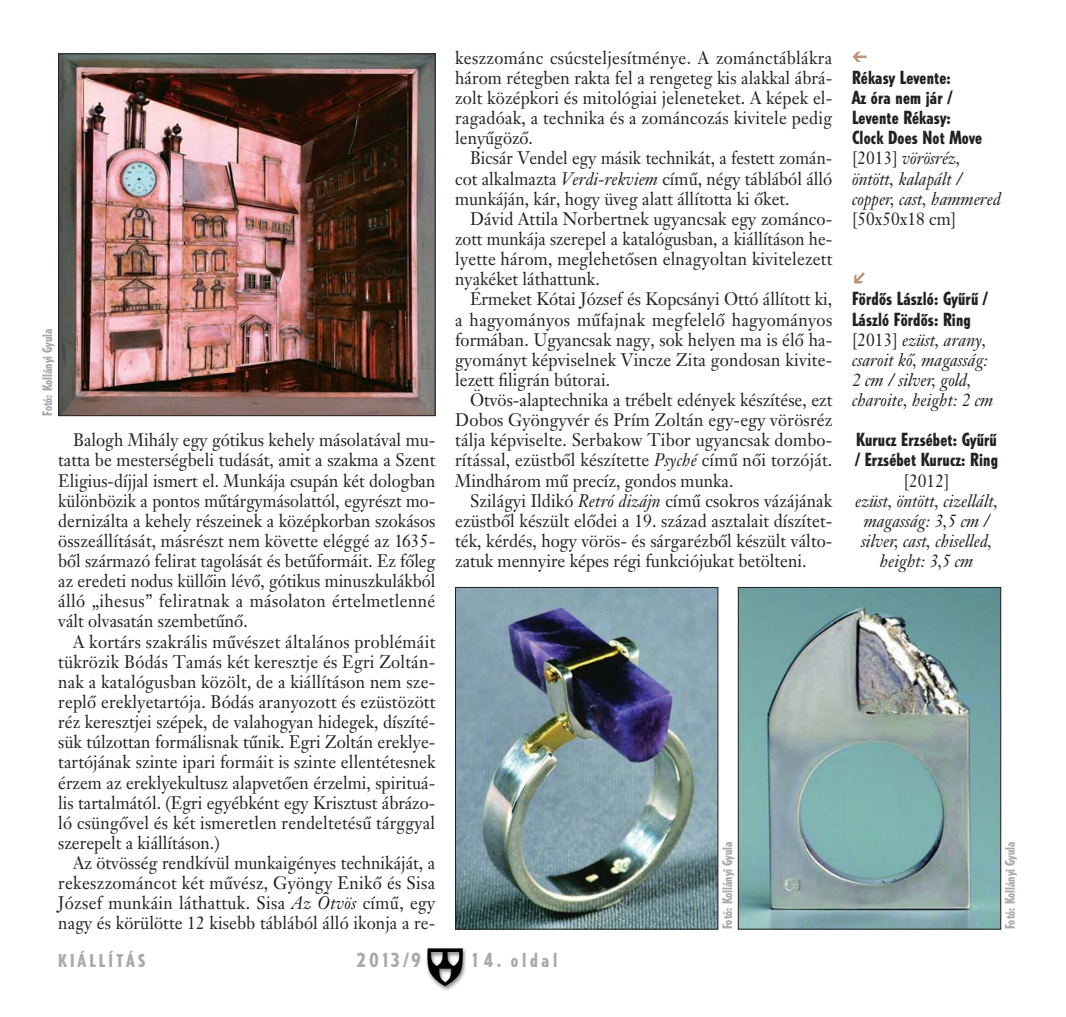
<style>
.page{position:relative;width:1066px;height:1017px;background:#fff}
.page>*{position:absolute;margin:0;border:0;box-sizing:border-box;transform-origin:0 0}
.t1{font:19.25px "Tempo Heavy Condensed H";letter-spacing:.19em;color:#a7a9ac}
.t2{font:17.85px/20.1px "Janson Text Roman H";color:#231f20;text-align:justify;scale:.94 1}
.t3{font:17.85px/20.1px "Janson Text Italic H";color:#231f20;scale:.94 1}
.t4{font:17.85px/20.1px "Janson Text Roman H";color:#231f20;text-align:justify;scale:.92 1}
.t5{font:17.85px/20.1px "Tempo Heavy Condensed H";letter-spacing:.01em;color:#231f20}
.t6{font:17.5px "Tempo Heavy Condensed H";letter-spacing:.19em;color:#a7a9ac}
.t7{font:13.12px "Tempo Heavy Condensed H";color:#a7a9ac}
.s1{font-family:"Janson Text Italic H"}
.s2{font-family:"Janson Text Roman H"}
</style>
<div class="page">
<img style="left:426px;top:948px;width:39px;height:42px">
<img style="left:457px;top:589px;width:259px;height:338px">
<div style="left:455px;top:587px;width:263px;height:342px;border:1px solid #231f20"></div>
<img style="left:60px;top:56px;width:373px;height:358px">
<div style="left:58px;top:54px;width:377px;height:362px;border:1px solid #231f20"></div>
<img style="left:740px;top:589px;width:259px;height:338px">
<div style="left:738px;top:587px;width:263px;height:342px;border:1px solid #231f20"></div>
<p class="t7" style="left:43px;top:416px;width:89px;rotate:-90deg">Fotó: Kollányi Gyula</p>
<p class="t2" style="left:58px;top:432px;width:403px;text-indent:15px">Balogh Mihály egy gótikus kehely másolatával mu - tatta be mesterségbeli tudását, amit a szakma a Szent Eligius-díjjal ismert el. Munkája csupán két dolog ban különbözik a pontos mûtárgymásolattól, egyrészt mo&shy;dernizálta a kehely részeinek a középkorban szo kásos összeállítását, másrészt nem követte eléggé az 1635- bôl származó felirat tagolását és betûformáit. Ez fô leg az eredeti nodus küllôin lévô, gótikus mi nuszkulák ból álló „ihesus” feliratnak a másolaton ér telmetlenné vált olvasatán szembetûnô.</p>
<p class="t2" style="left:58px;top:633px;width:403px;text-indent:15px">A kortárs szakrális mûvészet általános problémáit tükrözik Bódás Tamás két keresztje és Egri Zoltán - nak a katalógusban közölt, de a kiállításon nem sze - replô ereklyetartója. Bódás aranyozott és ezüstözött réz keresztjei szépek, de valahogyan hidegek, díszí té - sük túlzottan formálisnak tûnik. Egri Zoltán ereklye - tartójának szinte ipari formáit is szinte ellentétesnek érzem az ereklyekultusz alapvetôen érzelmi, spiritu á - lis tartalmától. (Egri egyébként egy Krisztust ábrá zo - ló csüngôvel és két ismeretlen rendeltetésû tárggyal szerepelt a kiállításon.)</p>
<p class="t2" style="left:58px;top:854px;width:403px;text-indent:15px">Az ötvösség rendkívül munkaigényes technikáját, a rekeszzománcot két mûvész, Gyöngy Enikô és Sisa József munkáin láthattuk. Sisa <span class="s1">Az Ötvös</span> címû, egy nagy és körülötte 12 kisebb táblából álló ikonja a re -</p>
<p class="t2" style="left:455px;top:49px;width:403px">keszzománc csúcsteljesítménye. A zománctáblákra há rom rétegben rakta fel a rengeteg kis alakkal áb rá - zolt középkori és mitológiai jeleneteket. A képek el - ragadóak, a technika és a zománcozás kivitele pedig lenyûgözô.</p>
<p class="t4" style="left:455px;top:150px;width:411px;text-indent:15px">Bicsár Vendel egy másik technikát, a festett zo mán - cot alkalmazta <span class="s1">Verdi-rekviem</span> címû, négy táblából álló munkáján, kár, hogy üveg alatt állította ki ôket.</p>
<p class="t2" style="left:455px;top:210px;width:403px;text-indent:15px">Dávid Attila Norbertnek ugyancsak egy zomán co - zott munkája szerepel a katalógusban, a kiállításon he&shy;lyette három, meglehetôsen elnagyoltan kivitele zett nyakéket láthattunk.</p>
<p class="t2" style="left:455px;top:291px;width:403px;text-indent:15px">Érmeket Kótai József és Kopcsányi Ottó állított ki, a hagyományos mûfajnak megfelelô hagyományos formában. Ugyancsak nagy, sok helyen ma is élô ha - gyományt képviselnek Vincze Zita gondosan kivite - lezett filigrán bútorai.</p>
<p class="t2" style="left:455px;top:392px;width:403px;text-indent:15px">Ötvös-alaptechnika a trébelt edények készítése, ezt Dobos Gyöngyvér és Prím Zoltán egy-egy vörösréz tálja képviselte. Serbakow Tibor ugyancsak dombo - rí tással, ezüstbôl készítette <span class="s1">Psyché</span> címû nôi torzóját.<br>Mindhárom mû precíz, gondos munka.</p>
<p class="t2" style="left:455px;top:492px;width:403px;text-indent:15px">Szilágyi Ildikó <span class="s1">Retró dizájn</span> címû csokros vázájának ezüstbôl készült elôdei a 19. század asztalait díszítet - ték, kérdés, hogy vörös- és sárgarézbôl készült válto - zatuk mennyire képes régi funkciójukat betölteni.</p>
<p class="t5" style="left:852px;top:69px;width:131px">Rékasy Levente:<br>Az óra nem jár /<br>Levente Rékasy:<br>Clock Does Not Move</p>
<p class="t3" style="left:852px;top:150px;width:160px"><span class="s2">[2013]</span> vörösréz, öntött, kalapált / copper, cast, hammered</p>
<p class="t2" style="left:852px;top:210px;width:112px">[50x50x18 cm]</p>
<p class="t5" style="left:852px;top:290px;width:137px">Fördôs László: Gyûrû /<br>László Fördôs: Ring</p>
<p class="t3" style="left:852px;top:332px;width:152px"><span class="s2">[2013]</span> ezüst, arany, csaroit kô, magasság:<br>2 cm / silver, gold, charoite, height: 2 cm</p>
<p class="t5" style="left:855px;top:431px;width:144px">Kurucz Erzsébet: Gyûrû / Erzsébet Kurucz: Ring</p>
<p class="t2" style="left:904px;top:472px;width:50px">[2012]</p>
<p class="t3" style="left:855px;top:493px;width:154px;text-align:center">ezüst, öntött, cizellált, magasság: 3,5 cm / silver, cast, chiselled, height: 3,5 cm</p>
<p class="t7" style="left:722px;top:929px;width:89px;rotate:-90deg">Fotó: Kollányi Gyula</p>
<p class="t7" style="left:1005px;top:929px;width:89px;rotate:-90deg">Fotó: Kollányi Gyula</p>
<p class="t6" style="left:58px;top:953px;width:88px">KIÁLLÍTÁS</p>
<p class="t1" style="left:357px;top:952px;width:66px">2013/9</p>
<p class="t1" style="left:471px;top:952px;width:88px">14. oldal</p>
</div>
